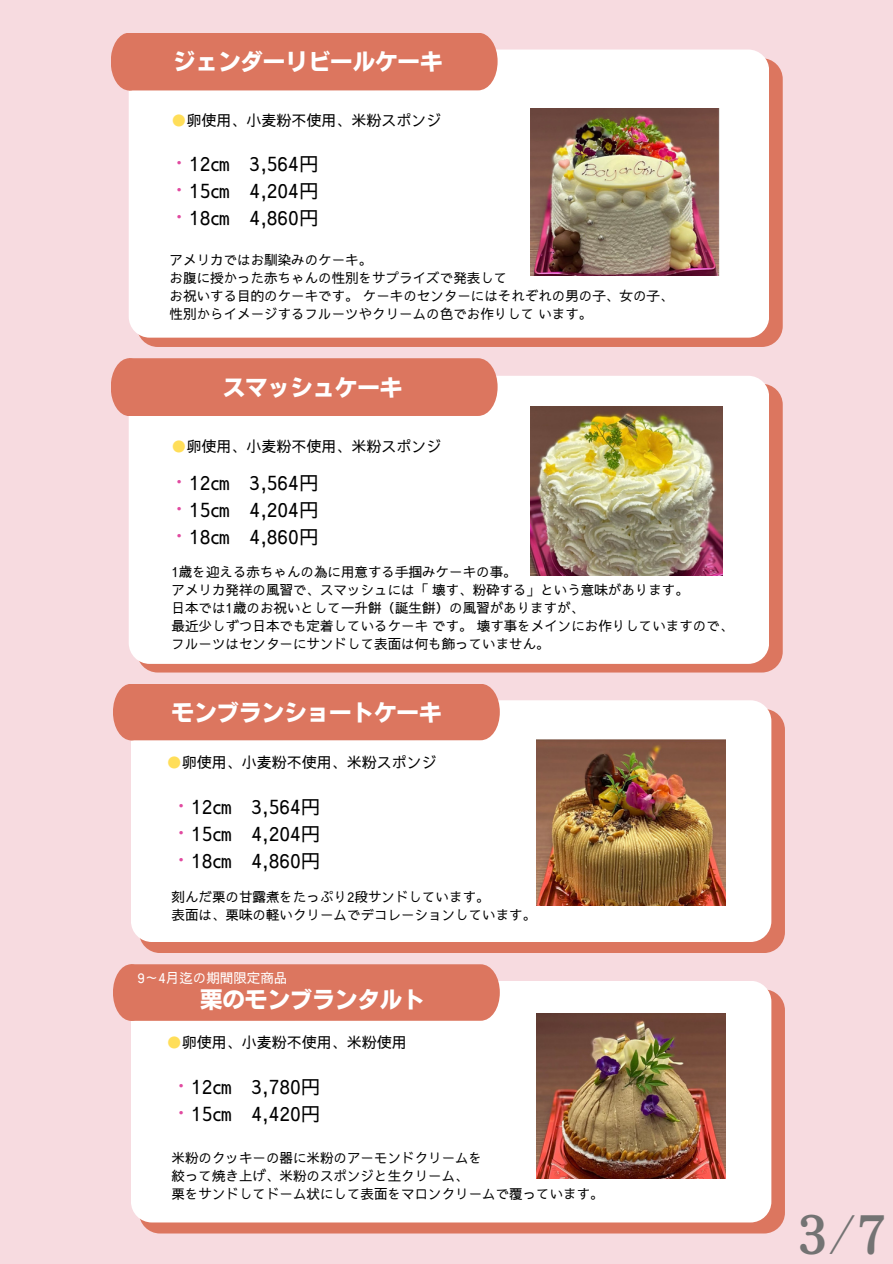
<style>
.page{position:relative;width:893px;height:1264px;background:#fff}
.page>*{position:absolute;margin:0;border:0;box-sizing:border-box;transform-origin:0 0}
.t1{font:48.45px "Nud Motoya Mincho Std W6";color:#737373}
.t2{font:22.5px "Nud Motoya Cedar Std W6";color:#fff}
.t3{font:500 19.5px/27px "Sawarabi Gothic";color:#000;text-align:justify}
.t4{font:500 15px "Sawarabi Gothic";color:#000}
.t5{font:500 13.5px "Sawarabi Gothic";color:#000}
.t6{font:500 13.5px "Sawarabi Gothic";color:#fff}
.s1{color:#ffde59}
.s2{color:#e14aa0}
</style>
<div class="page">
<div style="left:0;top:0;width:892px;height:1263px;background:#f7dbe0"></div>
<div style="left:137px;top:58px;width:645px;height:289px;background:#dc765f;border-radius:21px"></div>
<div style="left:129px;top:50px;width:640px;height:287px;background:#fff;border-radius:21px"></div>
<div style="left:111px;top:33px;width:386px;height:57px;background:#dc765f"></div>
<img style="left:530px;top:109px;width:189px;height:166px">
<div style="left:137px;top:384px;width:645px;height:288px;background:#dc765f;border-radius:21px"></div>
<div style="left:129px;top:376px;width:640px;height:288px;background:#fff;border-radius:21px"></div>
<div style="left:111px;top:358px;width:386px;height:58px;background:#dc765f"></div>
<div style="left:139px;top:709px;width:645px;height:244px;background:#dc765f;border-radius:21px"></div>
<div style="left:131px;top:700px;width:640px;height:242px;background:#fff;border-radius:21px"></div>
<div style="left:113px;top:684px;width:387px;height:56px;background:#dc765f"></div>
<img style="left:536px;top:739px;width:189px;height:166px">
<div style="left:139px;top:989px;width:645px;height:244px;background:#dc765f;border-radius:21px"></div>
<div style="left:131px;top:980px;width:640px;height:242px;background:#fff;border-radius:21px"></div>
<div style="left:113px;top:964px;width:387px;height:56px;background:#dc765f"></div>
<img style="left:536px;top:1013px;width:189px;height:165px">
<img style="left:531px;top:406px;width:191px;height:169px">
<p class="t2" style="left:173px;top:50px;width:271px">ジェンダーリビールケーキ</p>
<h3 class="t4" style="left:171px;top:113px;width:271px"><span class="s1">●</span>卵使用、小麦粉不使用、米粉スポンジ</h3>
<p class="t3" style="left:170px;top:151px;width:150px"><span class="s2">・</span>12㎝ 3,564円<span class="s2">・</span>15㎝ 4,204円<span class="s2">・</span>18㎝ 4,860円</p>
<p class="t5" style="left:170px;top:254px;width:204px">アメリカではお馴染みのケーキ。</p>
<p class="t5" style="left:170px;top:272px;width:339px">お腹に授かった赤ちゃんの性別をサプライズで発表して</p>
<p class="t5" style="left:170px;top:290px;width:505px">お祝いする目的のケーキです。ケーキのセンターにはそれぞれの男の子、女の子、</p>
<h2 class="t5" style="left:170px;top:308px;width:424px">性別からイメージするフルーツやクリームの色でお作りしています。</h2>
<p class="t2" style="left:223px;top:376px;width:181px">スマッシュケーキ</p>
<p class="t4" style="left:171px;top:439px;width:271px"><span class="s1">●</span>卵使用、小麦粉不使用、米粉スポンジ</p>
<p class="t3" style="left:170px;top:469px;width:150px"><span class="s2">・</span>12㎝ 3,564円<span class="s2">・</span>15㎝ 4,204円<span class="s2">・</span>18㎝ 4,860円</p>
<p class="t5" style="left:171px;top:566px;width:346px">1歳を迎える赤ちゃんの為に用意する手掴みケーキの事。</p>
<h3 class="t5" style="left:171px;top:584px;width:519px">アメリカ発祥の風習で、スマッシュには「壊す、粉砕する」という意味があります。</h3>
<p class="t5" style="left:171px;top:602px;width:414px">日本では1歳のお祝いとして一升餅（誕生餅）の風習がありますが、</p>
<p class="t5" style="left:171px;top:620px;width:563px">最近少しずつ日本でも定着しているケーキです。壊す事をメインにお作りしていますので、</p>
<p class="t5" style="left:171px;top:638px;width:380px">フルーツはセンターにサンドして表面は何も飾っていません。</p>
<h2 class="t2" style="left:171px;top:701px;width:271px">モンブランショートケーキ</h2>
<p class="t4" style="left:167px;top:755px;width:271px"><span class="s1">●</span>卵使用、小麦粉不使用、米粉スポンジ</p>
<p class="t3" style="left:171px;top:793px;width:150px"><span class="s2">・</span>12㎝ 3,564円<span class="s2">・</span>15㎝ 4,204円<span class="s2">・</span>18㎝ 4,860円</p>
<p class="t5" style="left:171px;top:890px;width:319px">刻んだ栗の甘露煮をたっぷり2段サンドしています。</p>
<p class="t5" style="left:171px;top:908px;width:366px">表面は、栗味の軽いクリームでデコレーションしています。</p>
<p class="t6" style="left:137px;top:972px;width:151px">9～4月迄の期間限定商品</p>
<h3 class="t2" style="left:200px;top:987px;width:226px">栗のモンブランタルト</h3>
<p class="t4" style="left:167px;top:1035px;width:241px"><span class="s1">●</span>卵使用、小麦粉不使用、米粉使用</p>
<p class="t3" style="left:171px;top:1074px;width:150px"><span class="s2">・</span>12㎝ 3,780円<span class="s2">・</span>15㎝ 4,420円</p>
<p class="t5" style="left:171px;top:1151px;width:312px">米粉のクッキーの器に米粉のアーモンドクリームを</p>
<h3 class="t5" style="left:171px;top:1169px;width:299px">絞って焼き上げ、米粉のスポンジと生クリーム、</h3>
<p class="t5" style="left:171px;top:1187px;width:434px">栗をサンドしてドーム状にして表面をマロンクリームで覆っています。</p>
<h1 class="t1" style="left:797px;top:1209px;width:91px">3/7</h1>
</div>
